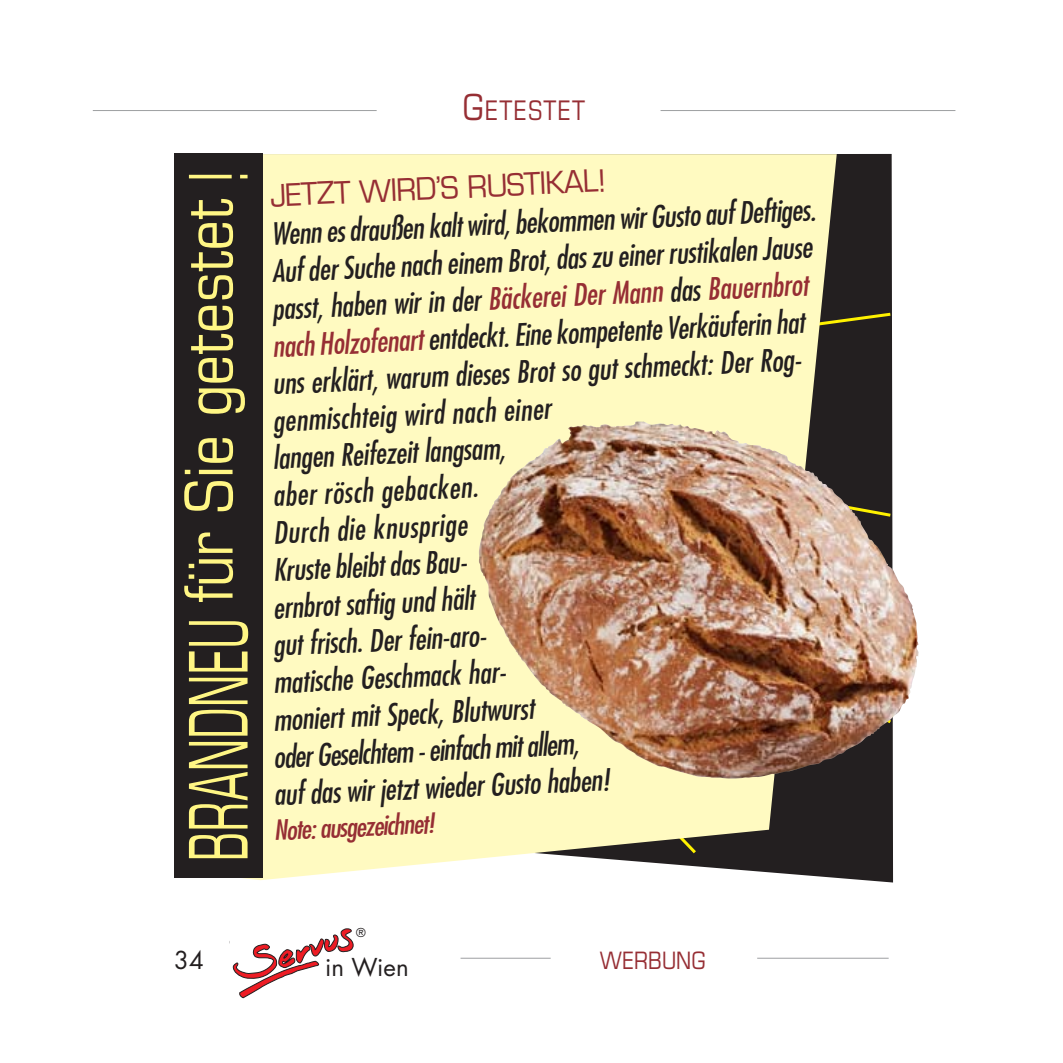
<style>
.page{position:relative;width:1063px;height:1063px;background:#fff}
.page>*{position:absolute;margin:0;border:0;box-sizing:border-box;transform-origin:0 0}
.t1{font:condensed 66px "Eurostile";letter-spacing:-.01em;color:#fff684}
.t2{font:italic condensed 30px "Futura";color:#231f20}
.t3{font:italic condensed 30px "Futura";color:#962e34}
.t4{font:30px "Eurostile";color:#962e34;scale:.95 1}
.t5{font:italic condensed 27px "Futura";color:#962e34;scale:1.05 1}
.t6{font:condensed 27px "Eurostile";letter-spacing:.04em;color:#962e34}
.t7{font:24px "Futura";color:#231f20}
.t8{font:condensed 24px "Eurostile";color:#962e34}
.t9{font:12px "Futura";color:#231f20}
.s1{font-size:36px}
.s2{font-size:81px}
.s3{color:#231f20}
.s4{color:#962e34}
</style>
<div class="page">
<hr style="left:93px;top:110px;width:284px;height:1px;background:#9d9fa1">
<svg style="left:233px;top:928px;width:121px;height:70px"></svg>
<hr style="left:461px;top:958px;width:90px;height:1px;background:#9d9fa1">
<hr style="left:757px;top:958px;width:132px;height:1px;background:#9d9fa1">
<hr style="left:661px;top:110px;width:294px;height:1px;background:#9d9fa1">
<svg style="left:260px;top:154px;width:633px;height:729px;background:#393637"></svg>
<div style="left:837px;top:311px;width:56px;height:85px;background:#231f20"></div>
<svg style="left:175px;top:154px;width:662px;height:726px;background:#efe6b4"></svg>
<div style="left:175px;top:153px;width:88px;height:724px;background:#231f20"></div>
<img style="left:614px;top:430px;width:305px;height:349px">
<p class="t6" style="left:462px;top:100px;width:124px"><span class="s1">G</span>ETESTET</p>
<h1 class="t1" style="left:185px;top:861px;width:692px;rotate:-90deg"><span class="s2">BRANDNEU</span> für Sie getestet <span class="s2">!</span></h1>
<p class="t4" style="left:270px;top:185px;width:355px;rotate:-3deg">JETZT WIRD’S RUSTIKAL!</p>
<p class="t2" style="left:271px;top:222px;width:546px;rotate:-3deg">Wenn es draußen kalt wird, bekommen wir Gusto auf Deftiges.</p>
<p class="t2" style="left:271px;top:259px;width:542px;rotate:-3deg">Auf der Suche nach einem Brot, das zu einer rustikalen Jause</p>
<p class="t3" style="left:271px;top:297px;width:538px;rotate:-3deg"><span class="s3">passt, haben wir in der</span> Bäckerei Der Mann <span class="s3">das</span> Bauernbrot</p>
<p class="t2" style="left:272px;top:335px;width:534px;rotate:-3deg"><span class="s4">nach Holzofenart</span> entdeckt. Eine kompetente Verkäuferin hat</p>
<p class="t2" style="left:272px;top:371px;width:538px;rotate:-3deg">uns erklärt, warum dieses Brot so gut schmeckt: Der Rog-</p>
<p class="t2" style="left:272px;top:408px;width:280px;rotate:-3deg">genmischteig wird nach einer</p>
<p class="t2" style="left:272px;top:445px;width:235px;rotate:-3deg">langen Reifezeit langsam,</p>
<p class="t2" style="left:272px;top:482px;width:207px;rotate:-3deg">aber rösch gebacken.</p>
<p class="t2" style="left:272px;top:520px;width:196px;rotate:-3deg">Durch die knusprige</p>
<p class="t2" style="left:272px;top:557px;width:203px;rotate:-3deg">Kruste bleibt das Bau-</p>
<p class="t2" style="left:272px;top:594px;width:203px;rotate:-3deg">ernbrot saftig und hält</p>
<p class="t2" style="left:272px;top:632px;width:222px;rotate:-3deg">gut frisch. Der fein-aro-</p>
<p class="t2" style="left:272px;top:669px;width:242px;rotate:-3deg">matische Geschmack har-</p>
<p class="t2" style="left:273px;top:707px;width:263px;rotate:-3deg">moniert mit Speck, Blutwurst</p>
<p class="t2" style="left:273px;top:744px;width:307px;rotate:-3deg">oder Geselchtem - einfach mit allem,</p>
<p class="t2" style="left:273px;top:782px;width:338px;rotate:-3deg">auf das wir jetzt wieder Gusto haben!</p>
<p class="t5" style="left:273px;top:818px;width:155px;rotate:-3deg">Note: ausgezeichnet!</p>
<p class="t7" style="left:174px;top:949px;width:31px">34</p>
<p class="t9" style="left:356px;top:927px;width:11px">®</p>
<p class="t7" style="left:325px;top:957px;width:85px">in Wien</p>
<p class="t8" style="left:600px;top:952px;width:107px">WERBUNG</p>
</div>
